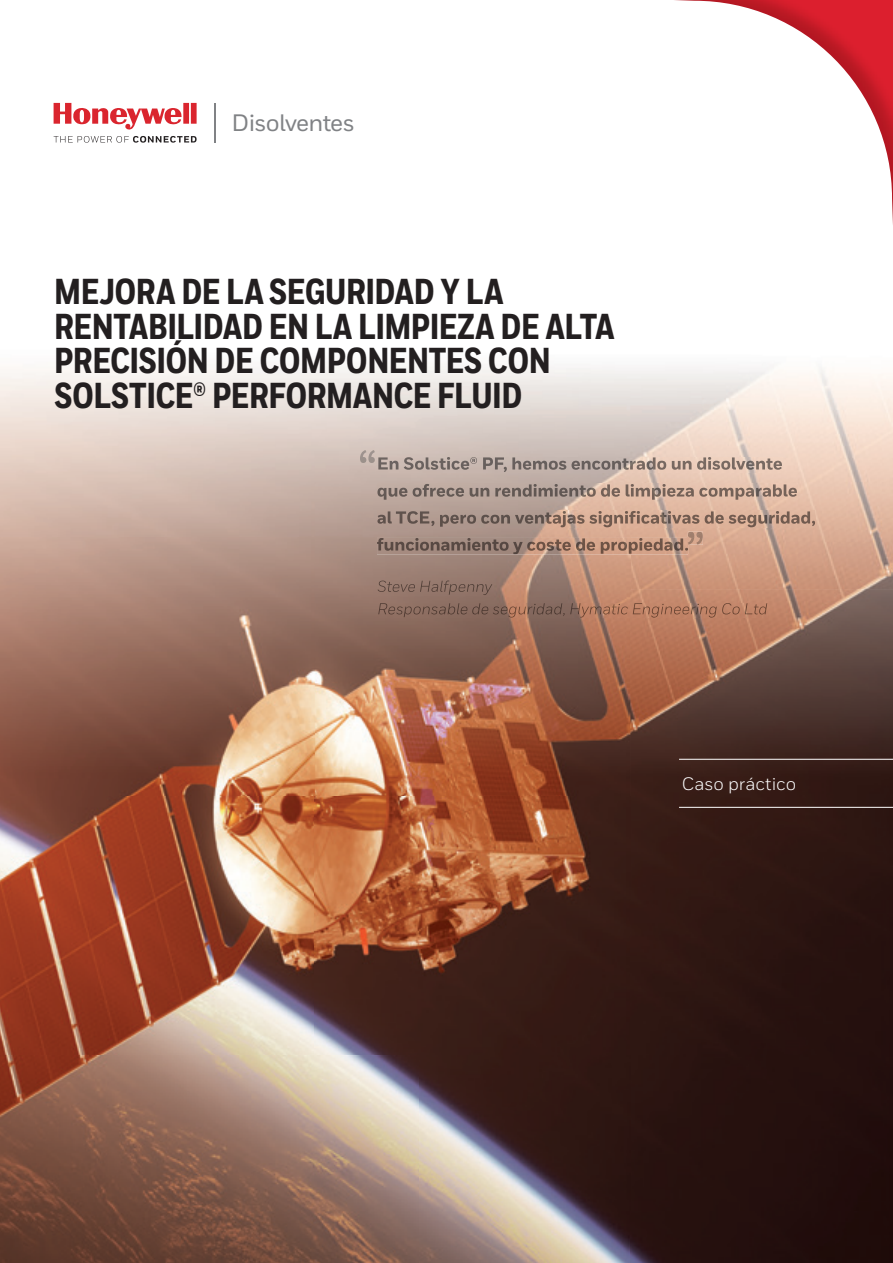
<style>
.page{position:relative;width:893px;height:1263px;background:#fff}
.page>*{position:absolute;margin:0;border:0;box-sizing:border-box;transform-origin:0 0}
.t1{font:800 36px/34.5px "Honeywell Cond";letter-spacing:-.01em;color:#231f20}
.t2{font:500 23.7px "Honeywell Sans";letter-spacing:-.03em;color:#808285}
.t3{font:18px "Honeywell Sans";letter-spacing:-.005em;color:#fff}
</style>
<div class="page">
<img style="left:674px;top:0;width:219px;height:225px">
<img style="left:0;top:365px;width:893px;height:898px">
<hr style="left:679px;top:759px;width:214px;height:1px;background:#fff">
<hr style="left:679px;top:807px;width:214px;height:1px;background:#fff">
<img style="left:360px;top:450px;width:15px;height:13px">
<img style="left:377px;top:457px;width:406px;height:15px">
<img style="left:377px;top:484px;width:421px;height:16px">
<img style="left:377px;top:511px;width:439px;height:16px">
<img style="left:377px;top:538px;width:311px;height:16px">
<img style="left:688px;top:532px;width:15px;height:13px">
<img style="left:378px;top:580px;width:114px;height:15px">
<img style="left:378px;top:603px;width:389px;height:15px">
<hr style="left:215px;top:103px;width:1px;height:39px;background:#808285">
<svg style="left:54px;top:136px;width:143px;height:7px"></svg>
<svg style="left:54px;top:103px;width:143px;height:27px"></svg>
<p class="t2" style="left:231px;top:109px;width:125px">Disolventes</p>
<p class="t1" style="left:54px;top:276px;width:562px">MEJORA DE LA SEGURIDAD Y LA<br>RENTABILIDAD EN LA LIMPIEZA DE ALTA<br>PRECISIÓN DE COMPONENTES CON<br>SOLSTICE® PERFORMANCE FLUID</p>
<p class="t3" style="left:682px;top:773px;width:116px">Caso práctico</p>
</div>
